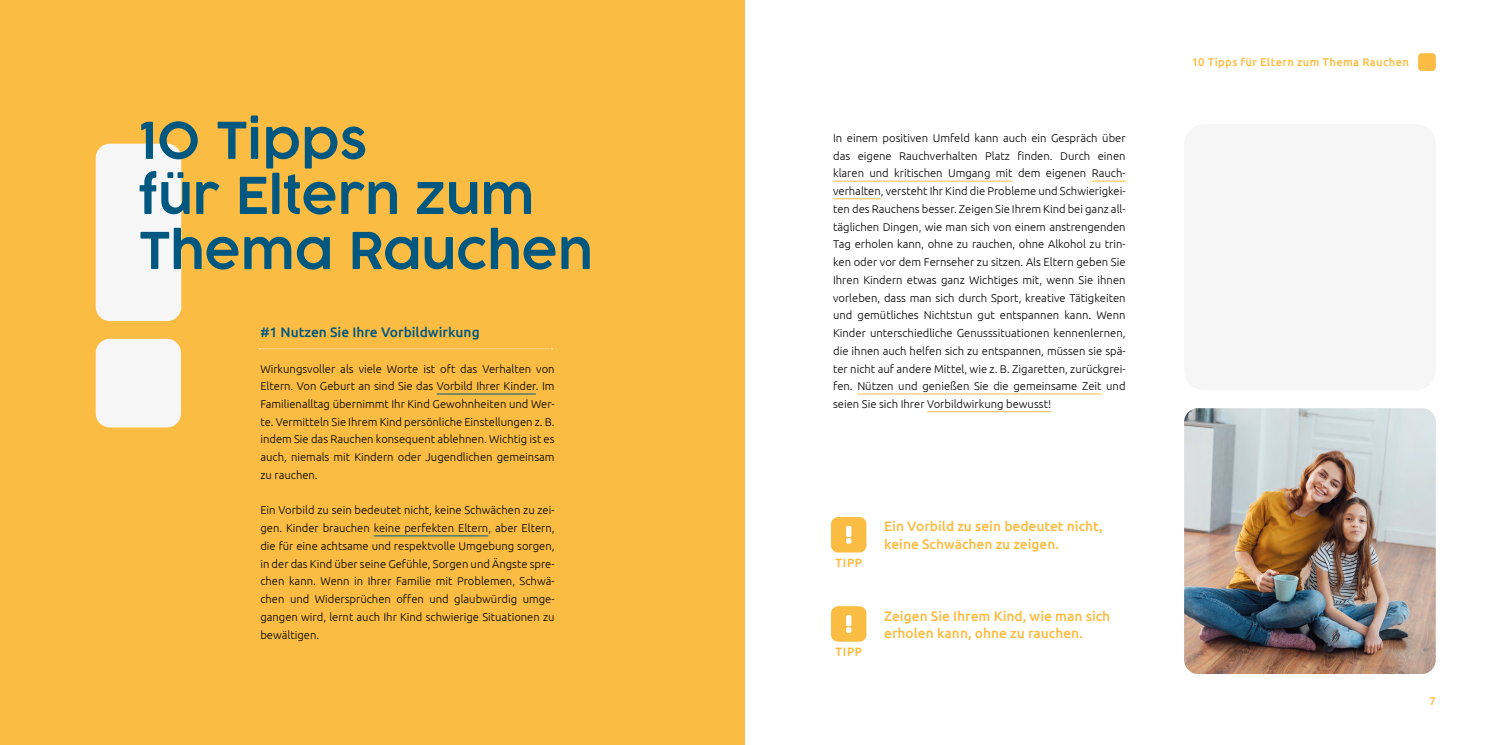
<style>
.page{position:relative;width:1489px;height:745px;background:#fff}
.page>*{position:absolute;margin:0;border:0;box-sizing:border-box;transform-origin:0 0}
.t1{font:300 50px/55px "Cocogoose Pro";color:#005880}
.t2{font:500 13.75px/17.5px "Ubuntu";color:#fbbc43}
.t3{font:500 13.75px "Ubuntu";color:#005880}
.t4{font:300 11.25px/17.8px "Ubuntu";color:#000;text-align:justify}
.t5{font:500 11.25px "Ubuntu";letter-spacing:.03em;color:#fbbc43}
.t6{font:300 11.25px "Cocogoose Pro";letter-spacing:.04em;color:#fbbc43}
</style>
<div class="page">
<div style="left:0;top:0;width:744px;height:744px;background:#fbbc43"></div>
<div style="left:1417px;top:53px;width:18px;height:18px;background:#fbbc43;border-radius:4px"></div>
<div style="left:96px;top:144px;width:85px;height:177px;background:#f6f6f6;border-radius:14px"></div>
<div style="left:96px;top:338px;width:85px;height:89px;background:#f6f6f6;border-radius:14px"></div>
<hr style="left:437px;top:393px;width:99px;height:1px;background:#005880">
<hr style="left:373px;top:535px;width:115px;height:1px;background:#005880">
<svg style="left:259px;top:348px;width:293px;height:1px"></svg>
<img style="left:1184px;top:408px;width:251px;height:265px">
<div style="left:831px;top:605px;width:35px;height:36px;background:#fbbc43;border-radius:7px"></div>
<div style="left:846px;top:614px;width:5px;height:11px;background:#fff;border-radius:2px"></div>
<svg style="left:846px;top:627px;width:5px;height:5px"></svg>
<div style="left:831px;top:516px;width:35px;height:36px;background:#fbbc43;border-radius:7px"></div>
<div style="left:846px;top:525px;width:5px;height:11px;background:#fff;border-radius:2px"></div>
<svg style="left:846px;top:538px;width:5px;height:5px"></svg>
<hr style="left:833px;top:181px;width:179px;height:1px;background:#fbbc43">
<hr style="left:1091px;top:181px;width:34px;height:1px;background:#fbbc43">
<hr style="left:833px;top:198px;width:47px;height:1px;background:#fbbc43">
<hr style="left:857px;top:393px;width:244px;height:1px;background:#fbbc43">
<hr style="left:927px;top:411px;width:124px;height:1px;background:#fbbc43">
<div style="left:1183px;top:124px;width:252px;height:266px;background:#f6f6f6;border-radius:20px"></div>
<h1 class="t1" style="left:139px;top:113px;width:454px">10 Tipps<br>für Eltern zum<br>Thema Rauchen</h1>
<p class="t3" style="left:260px;top:323px;width:221px">#1 Nutzen Sie Ihre Vorbildwirkung</p>
<p class="t4" style="left:260px;top:359px;width:296px">Wirkungsvoller als viele Worte ist oft das Verhalten von Eltern. Von Geburt an sind Sie das Vorbild Ihrer Kinder. Im Familienalltag übernimmt Ihr Kind Gewohnheiten und Wer&shy;te. Vermitteln Sie Ihrem Kind persönliche Einstellungen z. B. indem Sie das Rauchen konsequent ablehnen. Wichtig ist es auch, niemals mit Kindern oder Jugendlichen gemeinsam zu rauchen.</p>
<p class="t4" style="left:260px;top:501px;width:296px">Ein Vorbild zu sein bedeutet nicht, keine Schwächen zu zei&shy;gen. Kinder brauchen keine perfekten Eltern, aber Eltern, die für eine achtsame und respektvolle Umgebung sorgen, in der das Kind über seine Gefühle, Sorgen und Ängste spre&shy;chen kann. Wenn in Ihrer Familie mit Problemen, Schwä&shy;chen und Widersprüchen offen und glaubwürdig umge&shy;gangen wird, lernt auch Ihr Kind schwierige Situationen zu bewältigen.</p>
<p class="t4" style="left:833px;top:129px;width:294px">In einem positiven Umfeld kann auch ein Gespräch über das eigene Rauchverhalten Platz finden. Durch einen klaren und kritischen Umgang mit dem eigenen Rauch&shy;verhalten, versteht Ihr Kind die Probleme und Schwierigkei&shy;ten des Rauchens besser. Zeigen Sie Ihrem Kind bei ganz all&shy;täglichen Dingen, wie man sich von einem anstrengenden Tag erholen kann, ohne zu rauchen, ohne Alkohol zu trin&shy;ken oder vor dem Fernseher zu sitzen. Als Eltern geben Sie Ihren Kindern etwas ganz Wichtiges mit, wenn Sie ihnen vorleben, dass man sich durch Sport, kreative Tätigkeiten und gemütliches Nichtstun gut entspannen kann. Wenn Kinder unterschiedliche Genusssituationen kennenlernen, die ihnen auch helfen sich zu entspannen, müssen sie spä&shy;ter nicht auf andere Mittel, wie z. B. Zigaretten, zurückgrei&shy;fen. Nützen und genießen Sie die gemeinsame Zeit und seien Sie sich Ihrer Vorbildwirkung bewusst!</p>
<p class="t6" style="left:835px;top:555px;width:28px">TIPP</p>
<p class="t6" style="left:835px;top:644px;width:28px">TIPP</p>
<p class="t2" style="left:884px;top:517px;width:220px">Ein Vorbild zu sein bedeutet nicht, keine Schwächen zu zeigen.</p>
<p class="t2" style="left:884px;top:606px;width:227px">Zeigen Sie Ihrem Kind, wie man sich erholen kann, ohne zu rauchen.</p>
<p class="t5" style="left:1191px;top:55px;width:219px">10 Tipps für Eltern zum Thema Rauchen</p>
<p class="t5" style="left:1429px;top:693px;width:8px">7</p>
</div>
